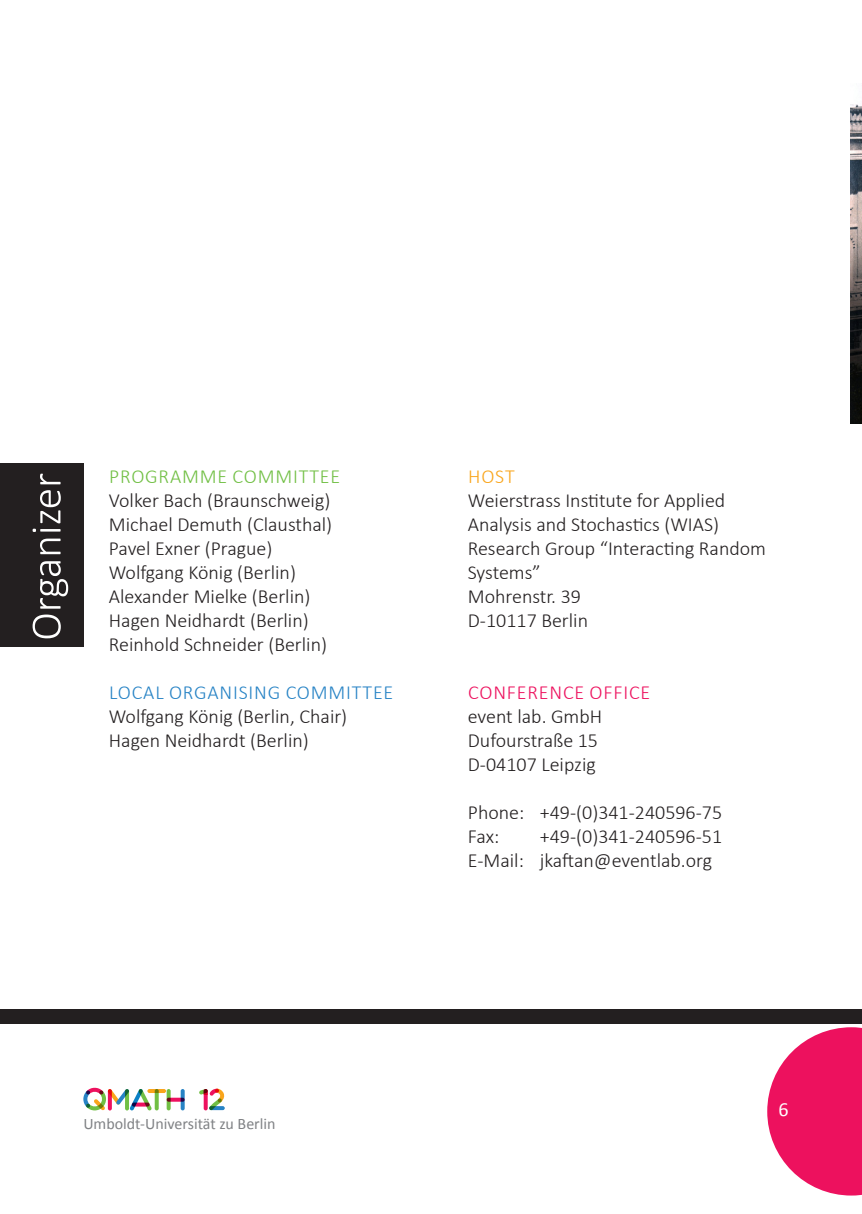
<style>
.page{position:relative;width:862px;height:1214px;background:#fff}
.page>*{position:absolute;margin:0;border:0;box-sizing:border-box;transform-origin:0 0}
.t1{font:300 20px/24px "Calibri";color:#231f20}
.t2{font:300 20px "Calibri";color:#2783c5}
.t3{font:300 20px "Calibri";color:#71bf44}
.t4{font:300 20px "Calibri";color:#ed115e}
.t5{font:300 20px "Calibri";color:#f9a51b}
.t6{font:20px "Calibri";color:#fff}
.t7{font:16px "Calibri";color:#808285}
</style>
<div class="page">
<div style="left:0;top:1009px;width:862px;height:14px;background:#231f20"></div>
<svg style="left:83px;top:1087px;width:69px;height:23px"></svg>
<svg style="left:125px;top:1088px;width:4px;height:22px"></svg>
<svg style="left:108px;top:1088px;width:4px;height:22px"></svg>
<svg style="left:167px;top:1088px;width:4px;height:22px"></svg>
<svg style="left:181px;top:1088px;width:4px;height:22px"></svg>
<svg style="left:167px;top:1097px;width:18px;height:4px"></svg>
<svg style="left:155px;top:1088px;width:4px;height:22px"></svg>
<svg style="left:147px;top:1088px;width:19px;height:4px"></svg>
<hr style="left:204px;top:1088px;width:4px;height:22px;background:#ed115e;border-radius:2px">
<svg style="left:199px;top:1088px;width:25px;height:21px"></svg>
<svg style="left:209px;top:1105px;width:16px;height:4px"></svg>
<svg style="left:767px;top:1027px;width:95px;height:168px"></svg>
<div style="left:0;top:463px;width:83px;height:183px;background:#231f20"></div>
<img style="left:850px;top:104px;width:12px;height:320px">
<svg style="left:33px;top:473px;width:35px;height:165px"></svg>
<p class="t3" style="left:109px;top:464px;width:25px">Programme</p>
<p class="t3" style="left:233px;top:464px;width:25px">Committee</p>
<p class="t1" style="left:109px;top:488px;width:225px">Volker Bach (Braunschweig)<br>Michael Demuth (Clausthal)<br>Pavel Exner (Prague)<br>Wolfgang König (Berlin)<br>Alexander Mielke (Berlin)<br>Hagen Neidhardt (Berlin)<br>Reinhold Schneider (Berlin)</p>
<p class="t2" style="left:109px;top:680px;width:21px">Local</p>
<p class="t2" style="left:169px;top:680px;width:26px">Organising</p>
<p class="t2" style="left:286px;top:680px;width:25px">Committee</p>
<p class="t1" style="left:109px;top:704px;width:240px">Wolfgang König (Berlin, Chair)<br>Hagen Neidhardt (Berlin)</p>
<p class="t5" style="left:468px;top:464px;width:25px">Host</p>
<p class="t1" style="left:468px;top:488px;width:300px">Weierstrass Institute for Applied<br>Analysis and Stochastics (WIAS)<br>Research Group “Interacting Random<br>Systems”<br>Mohrenstr. 39<br>D-10117 Berlin</p>
<p class="t4" style="left:468px;top:680px;width:24px">Conference</p>
<p class="t4" style="left:589px;top:680px;width:24px">Office</p>
<p class="t1" style="left:468px;top:704px;width:136px">event lab. GmbH<br>Dufourstraße 15<br>D-04107 Leipzig</p>
<p class="t1" style="left:468px;top:800px;width:256px">Phone: +49-(0)341-240596-75<br>Fax:</p>
<p class="t1" style="left:468px;top:824px;width:256px;text-indent:72px">+49-(0)341-240596-51<br>E-Mail: jkaftan@eventlab.org</p>
<p class="t7" style="left:83px;top:1113px;width:194px">Umboldt-Universität zu Berlin</p>
<p class="t6" style="left:778px;top:1096px;width:12px">6</p>
</div>
